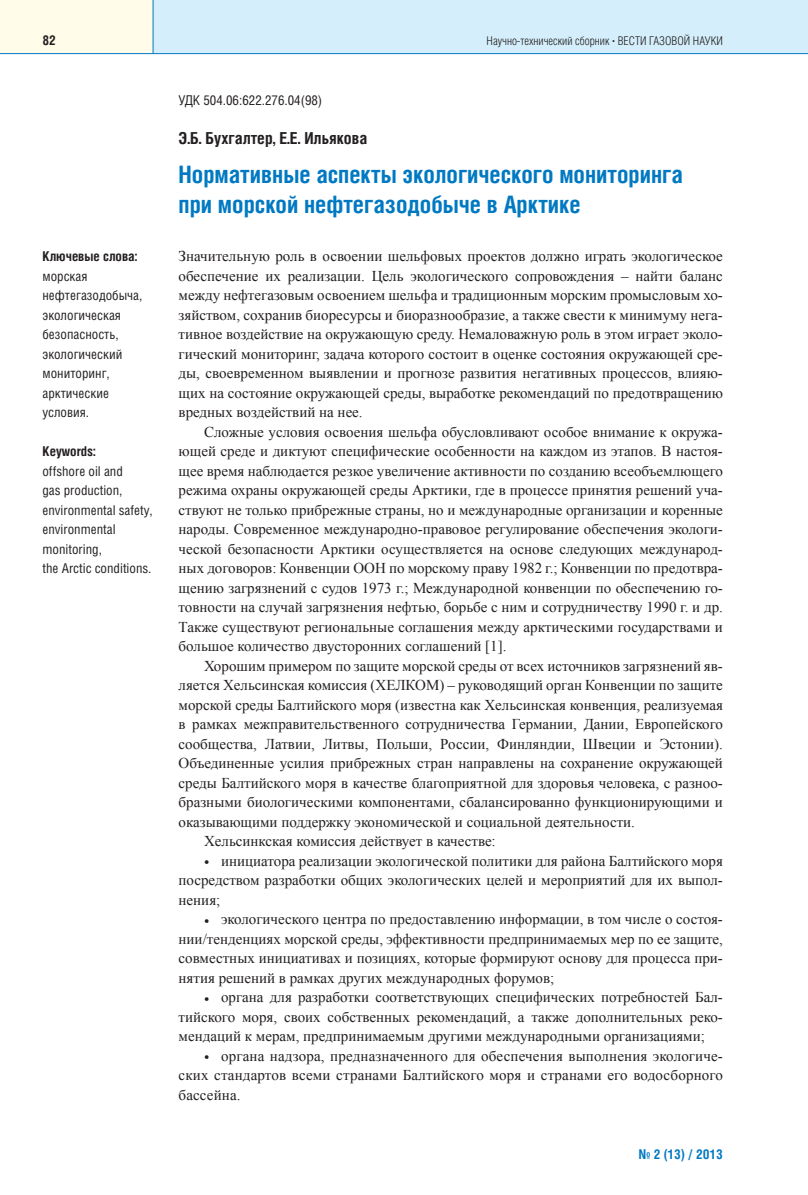
<style>
.page{position:relative;width:808px;height:1195px;background:#fff}
.page>*{position:absolute;margin:0;border:0;box-sizing:border-box;transform-origin:0 0}
.t1{font:700 24px/30px "Helios Cond";color:#0079c2}
.t2{font:700 16.5px "Helios Cond";color:#231f20}
.t3{font:15px/19.5px "Times New Roman";color:#231f20;text-align:justify}
.t4{font:13.5px/19.5px "Helios Cond";color:#231f20}
.t5{font:700 13.5px "Helios Cond";color:#231f20}
.t6{font:700 13.5px "Helios Cond";color:#0079c2}
.t7{font:300 12px "Helios Cond";color:#231f20}
.s1{font-family:"Times New Roman";font-weight:700}
</style>
<div class="page">
<div style="left:140px;top:0;width:668px;height:53px;background:#d4effb"></div>
<div style="left:0;top:0;width:153px;height:53px;background:#fffde9"></div>
<hr style="left:0;top:53px;width:808px;height:1px;background:#0079c2">
<hr style="left:153px;top:0;width:1px;height:54px;background:#0079c2">
<p class="t5" style="left:42px;top:35px;width:15px">82</p>
<p class="t7" style="left:487px;top:36px;width:238px">Научно-технический сборник <span class="s1">·</span> ВЕСТИ ГАЗОВОЙ НАУКИ</p>
<p class="t5" style="left:42px;top:252px;width:96px">Ключевые слова:</p>
<p class="t4" style="left:42px;top:267px;width:101px">морская нефтегазодобыча, экологическая безопасность, экологический мониторинг, арктические условия.</p>
<p class="t5" style="left:42px;top:447px;width:55px">Keywords:</p>
<p class="t4" style="left:42px;top:462px;width:112px">offshore oil and<br>gas production, environmental safety, environmental monitoring,<br>the Arctic conditions.</p>
<p class="t4" style="left:179px;top:92px;width:145px">УДК 504.06:622.276.04(98)</p>
<p class="t2" style="left:179px;top:133px;width:190px">Э.Б. Бухгалтер, Е.Е. Ильякова</p>
<h1 class="t1" style="left:179px;top:162px;width:506px">Нормативные аспекты экологического мониторинга при морской нефтегазодобыче в Арктике</h1>
<p class="t3" style="left:179px;top:246px;width:546px">Значительную роль в освоении шельфовых проектов должно играть экологическое обеспечение их реализации. Цель экологического сопровождения – найти баланс между нефтегазовым освоением шельфа и традиционным морским промысловым хо&shy;зяйством, сохранив биоресурсы и биоразнообразие, а также свести к минимуму нега&shy;тивное воздействие на окружающую среду. Немаловажную роль в этом играет эколо&shy;гический мониторинг, задача которого состоит в оценке состояния окружающей сре&shy;ды, своевременном выявлении и прогнозе развития негативных процессов, влияю&shy;щих на состояние окружающей среды, выработке рекомендаций по предотвращению вредных воздействий на нее.</p>
<p class="t3" style="left:179px;top:422px;width:546px;text-indent:26px">Сложные условия освоения шельфа обусловливают особое внимание к окружа&shy;ющей среде и диктуют специфические особенности на каждом из этапов. В настоя&shy;щее время наблюдается резкое увеличение активности по созданию всеобъемлющего режима охраны окружающей среды Арктики, где в процессе принятия решений уча&shy;ствуют не только прибрежные страны, но и международные организации и коренные народы. Современное международно-правовое регулирование обеспечения экологи&shy;ческой безопасности Арктики осуществляется на основе следующих международ&shy;ных договоров: Конвенции ООН по морскому праву 1982 г.; Конвенции по предотвра&shy;щению загрязнений с судов 1973 г.; Международной конвенции по обеспечению го&shy;товности на случай загрязнения нефтью, борьбе с ним и сотрудничеству 1990 г. и др.<br>Также существуют региональные соглашения между арктическими государствами и большое количество двусторонних соглашений [1].</p>
<p class="t3" style="left:204px;top:656px;width:520px">Хорошим примером по защите морской среды от всех источников загрязнений яв-</p>
<p class="t3" style="left:179px;top:675px;width:546px">ляется Хельсинская комиссия (ХЕЛКОМ) – руководящий орган Конвенции по защите</p>
<p class="t3" style="left:179px;top:695px;width:546px">морской среды Балтийского моря (известна как Хельсинская конвенция, реализуемая</p>
<p class="t3" style="left:179px;top:714px;width:546px">в рамках межправительственного сотрудничества Германии, Дании, Европейского</p>
<p class="t3" style="left:179px;top:734px;width:546px">сообщества, Латвии, Литвы, Польши, России, Финляндии, Швеции и Эстонии).</p>
<p class="t3" style="left:179px;top:753px;width:546px">Объединенные усилия прибрежных стран направлены на сохранение окружающей</p>
<p class="t3" style="left:179px;top:773px;width:546px">среды Балтийского моря в качестве благоприятной для здоровья человека, с разноо-</p>
<p class="t3" style="left:179px;top:792px;width:546px">бразными биологическими компонентами, сбалансированно функционирующими и</p>
<p class="t3" style="left:179px;top:812px;width:458px">оказывающими поддержку экономической и социальной деятельности.</p>
<p class="t3" style="left:204px;top:831px;width:293px">Хельсинкская комиссия действует в качестве:</p>
<p class="t3" style="left:179px;top:851px;width:546px;text-indent:26px">• инициатора реализации экологической политики для района Балтийского моря посредством разработки общих экологических целей и мероприятий для их выпол&shy;нения;</p>
<p class="t3" style="left:179px;top:909px;width:546px;text-indent:26px">• экологического центра по предоставлению информации, в том числе о состоя&shy;нии/тенденциях морской среды, эффективности предпринимаемых мер по ее защите, совместных инициативах и позициях, которые формируют основу для процесса при&shy;нятия решений в рамках других международных форумов;</p>
<p class="t3" style="left:179px;top:987px;width:546px;text-indent:26px">• органа для разработки соответствующих специфических потребностей Бал&shy;тийского моря, своих собственных рекомендаций, а также дополнительных реко&shy;мендаций к мерам, предпринимаемым другими международными организациями;</p>
<p class="t3" style="left:179px;top:1046px;width:546px;text-indent:26px">• органа надзора, предназначенного для обеспечения выполнения экологиче&shy;ских стандартов всеми странами Балтийского моря и странами его водосборного бассейна.</p>
<p class="t6" style="left:639px;top:1149px;width:85px">№ 2 (13) / 2013</p>
</div>
